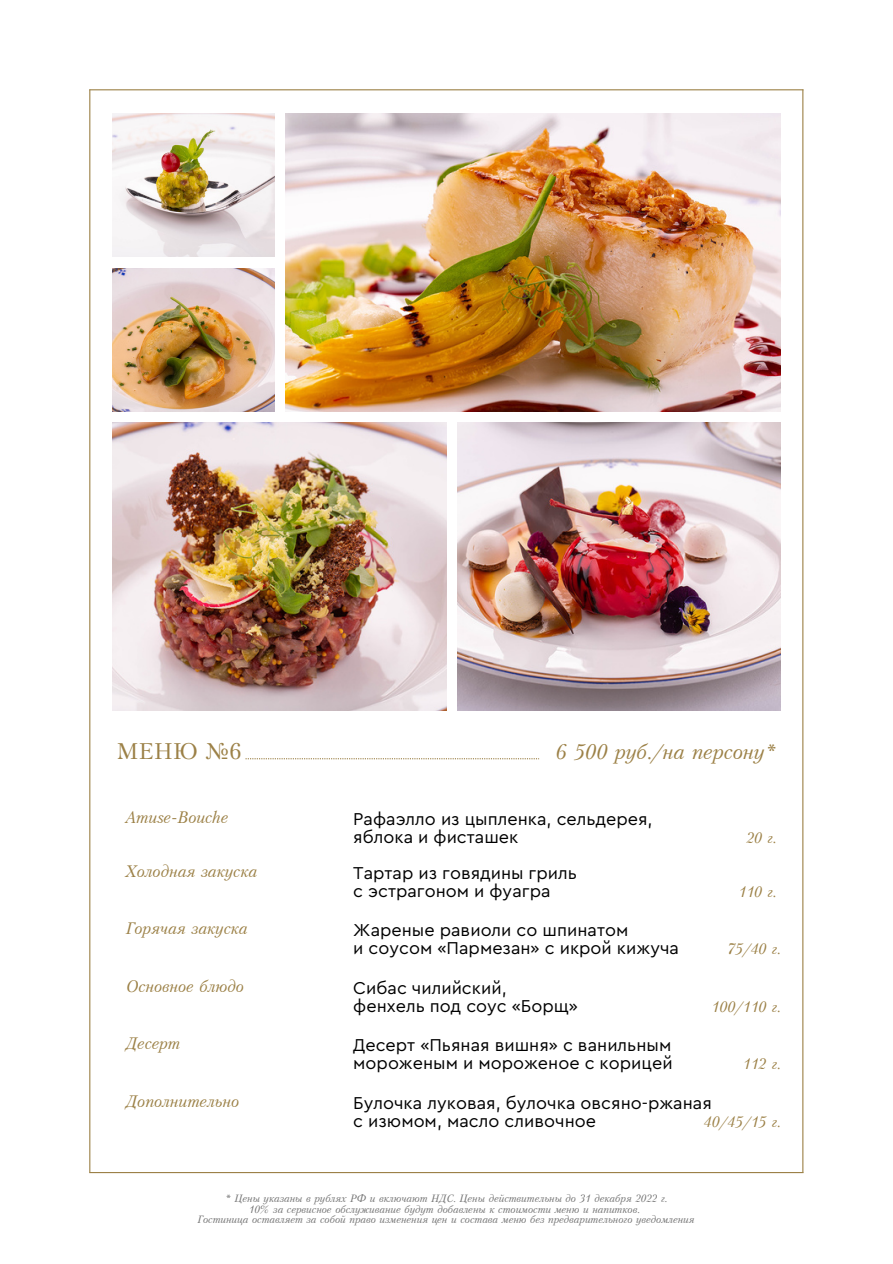
<style>
.page{position:relative;width:893px;height:1264px;background:#fff}
.page>*{position:absolute;margin:0;border:0;box-sizing:border-box;transform-origin:0 0}
.t1{font:22.5px "Petersburg Cyrillic";color:#9c8147}
.t2{font:21px "Petersburg Italic Cyrillic";color:#9c8147}
.t3{font:18px/18px "Cera Pro";color:#000}
.t4{font:16.5px "Petersburg Italic Cyrillic";color:#9c8147}
.t5{font:15px "Petersburg Italic Cyrillic";color:#9c8147}
.t6{font:10.5px/10.5px "Petersburg Italic Cyrillic";color:#737373;text-align:center}
</style>
<div class="page">
<hr style="left:89px;top:89px;width:714px;height:1px;background:#9c8147">
<hr style="left:89px;top:1171px;width:714px;height:2px;background:#9c8147">
<hr style="left:89px;top:90px;width:1px;height:1082px;background:#9c8147">
<hr style="left:802px;top:90px;width:1px;height:1082px;background:#9c8147">
<img style="left:112px;top:113px;width:162px;height:144px">
<img style="left:285px;top:113px;width:495px;height:298px">
<img style="left:112px;top:268px;width:162px;height:143px">
<img style="left:112px;top:422px;width:334px;height:288px">
<img style="left:457px;top:422px;width:323px;height:288px">
<svg style="left:245px;top:758px;width:294px;height:1px"></svg>
<p class="t1" style="left:116px;top:741px;width:126px">МЕНЮ №6</p>
<p class="t2" style="left:556px;top:742px;width:222px">6 500 руб./на персону*</p>
<p class="t4" style="left:125px;top:810px;width:104px">Amuse-Bouche</p>
<p class="t3" style="left:353px;top:810px;width:301px">Рафаэлло из цыпленка, сельдерея, яблока и фисташек</p>
<p class="t5" style="left:746px;top:831px;width:31px">20 г.</p>
<p class="t4" style="left:125px;top:864px;width:133px">Холодная закуска</p>
<p class="t3" style="left:353px;top:864px;width:225px">Тартар из говядины гриль с эстрагоном и фуагра</p>
<p class="t5" style="left:738px;top:884px;width:39px">110 г.</p>
<p class="t4" style="left:126px;top:921px;width:122px">Горячая закуска</p>
<p class="t3" style="left:353px;top:921px;width:327px">Жареные равиоли со шпинатом<br>и соусом «Пармезан» с икрой кижуча</p>
<p class="t5" style="left:727px;top:942px;width:55px">75/40 г.</p>
<p class="t4" style="left:126px;top:978px;width:118px">Основное блюдо</p>
<p class="t3" style="left:353px;top:979px;width:226px">Сибас чилийский , фенхель под соус «Борщ»</p>
<p class="t5" style="left:711px;top:1000px;width:70px">100/110 г.</p>
<p class="t4" style="left:126px;top:1036px;width:55px">Десерт</p>
<p class="t3" style="left:353px;top:1036px;width:319px">Десерт «Пьяная вишня» с ванильным мороженым и мороженое с корицей</p>
<p class="t5" style="left:742px;top:1057px;width:39px">112 г.</p>
<p class="t4" style="left:126px;top:1093px;width:113px">Дополнительно</p>
<p class="t3" style="left:353px;top:1094px;width:360px">Булочка луковая, булочка овсяно-ржаная с изюмом, масло сливочное</p>
<p class="t5" style="left:703px;top:1115px;width:78px">40/45/15 г.</p>
<p class="t6" style="left:198px;top:1194px;width:498px">* Цены указаны в рублях РФ и включают НДС. Цены действительны до 31 декабря 2022 г.<br>10% за сервисное обслуживание будут добавлены к стоимости меню и напитков.<br>Гостиница оставляет за собой право изменения цен и состава меню без предварительного уведомления</p>
</div>
